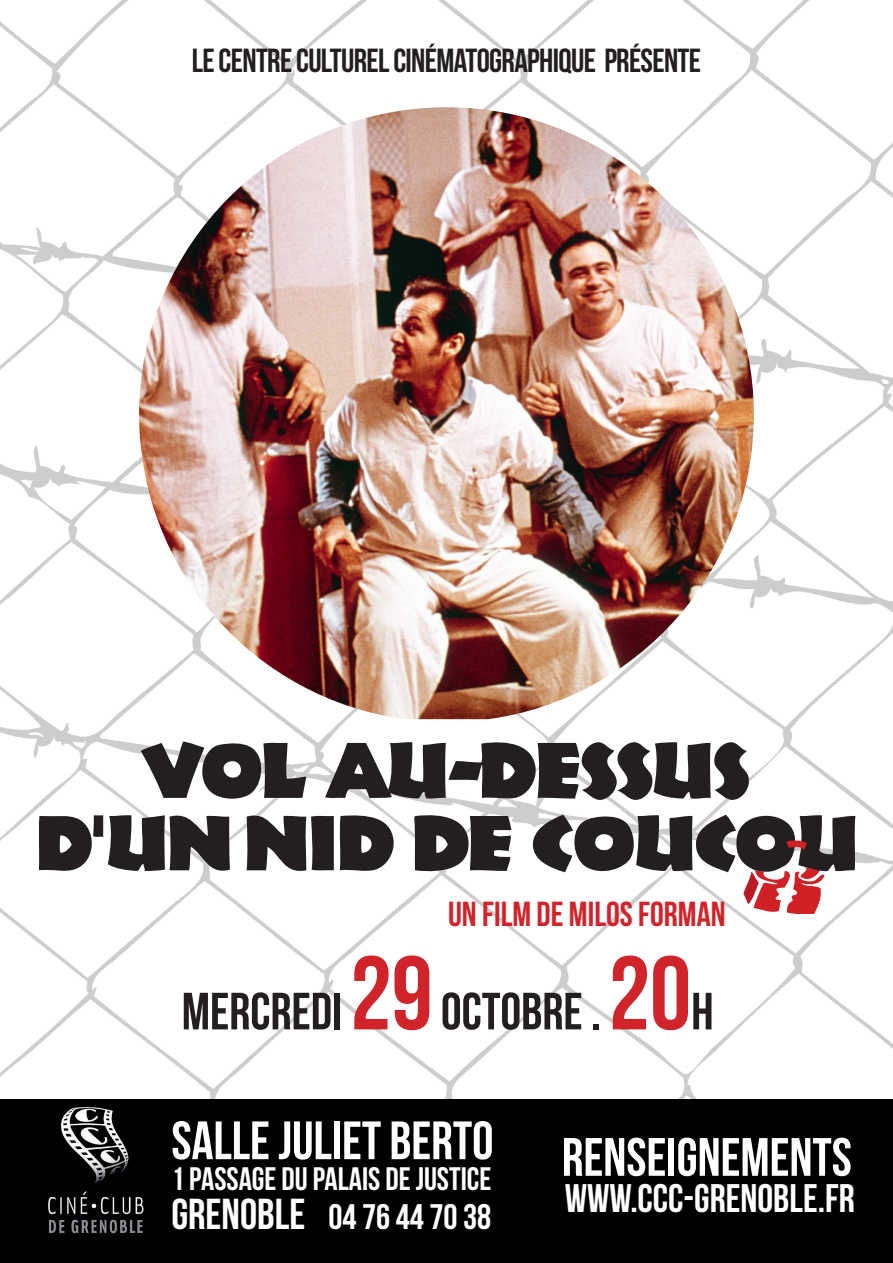
<style>
.page{position:relative;width:893px;height:1263px;background:#fff}
.page>*{position:absolute;margin:0;border:0;box-sizing:border-box;transform-origin:0 0}
.t1{font:54px "Bebas Neue";color:#fff}
.t2{font:53.85px "Bebas Neue";color:#fff}
.t3{font:52.35px "Bebas Neue";color:#231f20}
.t4{font:39.9px "Bebas Neue";color:#fff}
.t5{font:35.55px "Bebas Neue";color:#fff}
.t6{font:34.8px "Bebas Neue";color:#d1232a}
.t7{font:33.45px "Bebas Neue";letter-spacing:-.02em;color:#231f20}
.t8{font:32.55px "Bebas Neue";color:#fff}
.s1{font-size:104.4px;color:#d1232a}
.s2{font-size:43.2px}
</style>
<div class="page">
<img style="left:0;top:0;width:893px;height:1099px">
<img style="left:139px;top:107px;width:615px;height:612px">
<svg style="left:39px;top:741px;width:785px;height:173px"></svg>
<svg style="left:141px;top:741px;width:165px;height:59px"></svg>
<svg style="left:325px;top:741px;width:427px;height:59px"></svg>
<svg style="left:39px;top:811px;width:191px;height:65px"></svg>
<svg style="left:247px;top:811px;width:148px;height:64px"></svg>
<svg style="left:414px;top:813px;width:97px;height:61px"></svg>
<svg style="left:532px;top:807px;width:323px;height:107px"></svg>
<div style="left:0;top:1099px;width:893px;height:164px;background:#000"></div>
<img style="left:48px;top:1107px;width:96px;height:127px">
<p class="t7" style="left:192px;top:42px;width:511px">LE CENTRE CULTUREL CINÉMATOGRAPHIQUE PRÉSENTE</p>
<p class="t6" style="left:448px;top:894px;width:279px">UN FILM DE MILOS FORMAN</p>
<h3 class="t3" style="left:182px;top:982px;width:533px">MERCREDI<span class="s1">29</span> OCTOBRE.<span class="s1">20</span>H</h3>
<h1 class="t1" style="left:171px;top:1111px;width:324px">SALLE JULIET BERTO</h1>
<p class="t8" style="left:171px;top:1161px;width:321px">1 PASSAGE DU PALAIS DE JUSTICE</p>
<p class="t5" style="left:171px;top:1197px;width:321px"><span class="s2">GRENOBLE</span> 04 76 44 70 38</p>
<h2 class="t2" style="left:562px;top:1128px;width:292px">RENSEIGNEMENTS</h2>
<p class="t4" style="left:565px;top:1177px;width:292px">WWW.CCC-GRENOBLE.FR</p>
</div>
